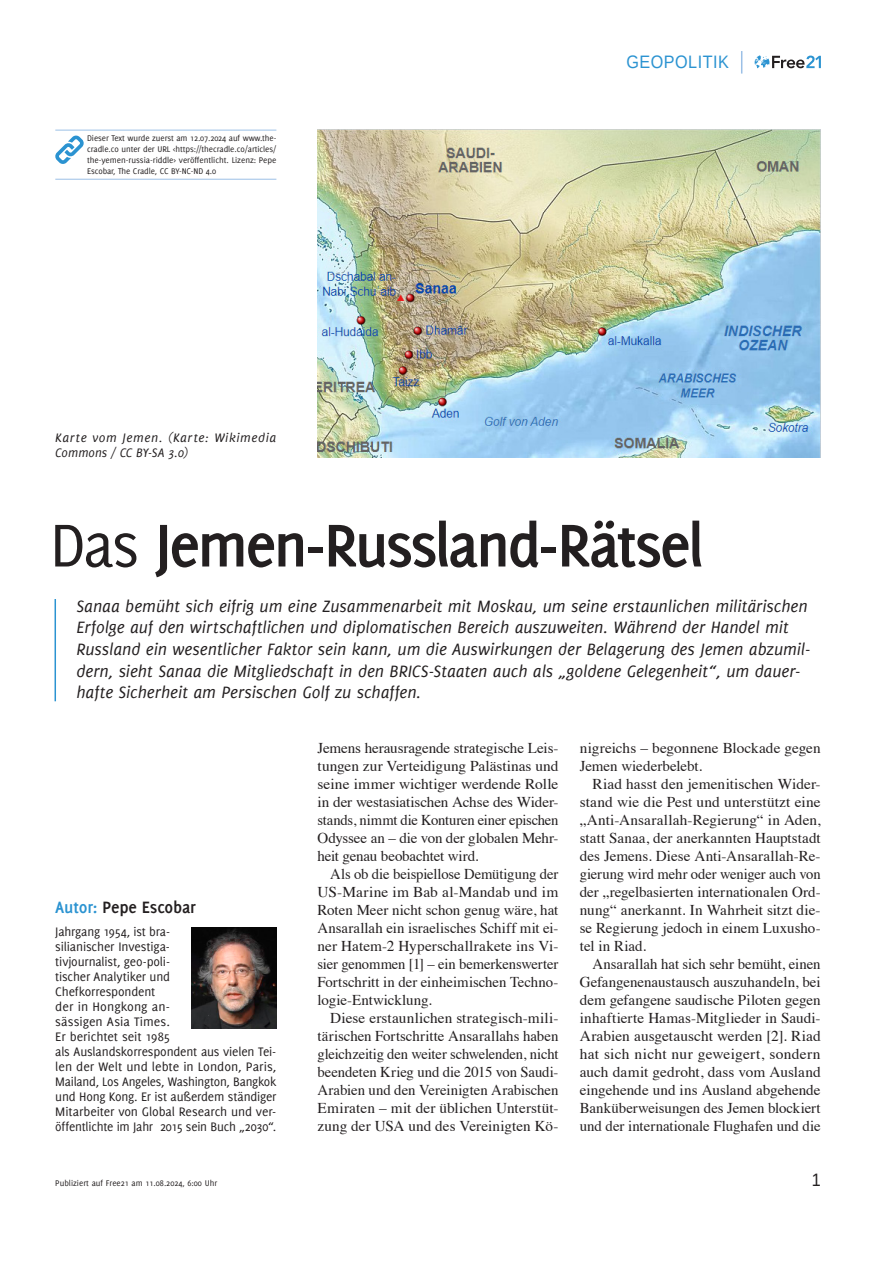
<style>
.page{position:relative;width:893px;height:1263px;background:#fff}
.page>*{position:absolute;margin:0;border:0;box-sizing:border-box;transform-origin:0 0}
.t1{font:700 66px "Delicious";letter-spacing:-.04em;color:#231f20}
.t2{font:italic 18px/21.6px "Delicious";color:#231f20}
.t3{font:700 18px "Delicious";letter-spacing:-.01em;color:#231f20}
.t4{font:18px "Liberation Sans";letter-spacing:.03em;color:#2b93d1;scale:.9 1}
.t5{font:18px "Liberation Sans";color:#231f20;scale:.9 1}
.t6{font:15px/18px "Times";letter-spacing:-.005em;color:#231f20;text-align:justify}
.t7{font:13.5px/15px "Delicious";letter-spacing:-.01em;color:#231f20}
.t8{font:italic 13.5px/15px "Delicious";letter-spacing:.04em;color:#231f20}
.t9{font:9px/10.8px "Delicious";letter-spacing:-.005em;color:#231f20;text-align:justify}
.s1{font-weight:400}
.s2{color:#2b93d1}
</style>
<div class="page">
<svg style="left:755px;top:55px;width:66px;height:13px"></svg>
<svg style="left:741px;top:51px;width:1px;height:23px"></svg>
<hr style="left:55px;top:599px;width:1px;height:102px;background:#2b93d1">
<img style="left:317px;top:130px;width:504px;height:328px">
<hr style="left:55px;top:130px;width:221px;height:1px;background:#9bc0e6">
<hr style="left:55px;top:179px;width:221px;height:1px;background:#9bc0e6">
<svg style="left:55px;top:135px;width:29px;height:29px"></svg>
<img style="left:191px;top:928px;width:85px;height:100px">
<p class="t9" style="left:87px;top:133px;width:191px">Dieser Text wurde zuerst am 12.07.2024 auf www.the&shy;cradle.co unter der URL &lt;https://thecradle.co/articles/ the-yemen-russia-riddle&gt; veröffentlicht. Lizenz: Pepe Escobar, The Cradle, CC BY-NC-ND 4.0</p>
<p class="t8" style="left:55px;top:430px;width:223px">Karte vom Jemen. (Karte: Wikimedia<br>Commons / CC BY-SA 3.0)</p>
<p class="t4" style="left:626px;top:51px;width:115px">GEOPOLITIK</p>
<h1 class="t1" style="left:50px;top:507px;width:655px"><span class="s1">Das</span> Jemen-Russland-Rätsel</h1>
<p class="t2" style="left:77px;top:595px;width:736px">Sanaa bemüht sich eifrig um eine Zusammenarbeit mit Moskau, um seine erstaunlichen militärischen Erfolge auf den wirtschaftlichen und diplomatischen Bereich auszuweiten. Während der Handel mit Russland ein wesentlicher Faktor sein kann, um die Auswirkungen der Belagerung des Jemen abzumil&shy;dern, sieht Sanaa die Mitgliedschaft in den BRICS-Staaten auch als „goldene Gelegenheit“, um dauer&shy;hafte Sicherheit am Persischen Golf zu schaffen.</p>
<p class="t3" style="left:55px;top:897px;width:142px"><span class="s2">Autor:</span> Pepe Escobar</p>
<p class="t7" style="left:55px;top:924px;width:223px">Jahrgang 1954, ist bra-<br>silianischer Investiga-<br>tivjournalist, geo-poli-<br>tischer Analytiker und<br>Chefkorrespondent<br>der in Hongkong an-<br>sässigen Asia Times.<br>Er berichtet seit 1985<br>als Auslandskorrespondent aus vielen Tei&shy;len der Welt und lebte in London, Paris,<br>Mailand, Los Angeles, Washington, Bangkok und Hong Kong. Er ist außerdem ständiger<br>Mitarbeiter von Global Research und ver&shy;öffentlichte im Jahr 2015 sein Buch „2030“.</p>
<p class="t6" style="left:317px;top:738px;width:242px">Jemens herausragende strategische Leis&shy;tungen zur Verteidigung Palästinas und seine immer wichtiger werdende Rolle in der westasiatischen Achse des Wider&shy;stands, nimmt die Konturen einer epischen Odyssee an – die von der globalen Mehr&shy;heit genau beobachtet wird.</p>
<p class="t6" style="left:317px;top:864px;width:242px;text-indent:13px">Als ob die beispiellose Demütigung der US-Marine im Bab al-Mandab und im Roten Meer nicht schon genug wäre, hat Ansarallah ein israelisches Schiff mit ei&shy;ner Hatem-2 Hyperschallrakete ins Vi&shy;sier genommen [1] – ein bemerkenswerter Fortschritt in der einheimischen Techno&shy;logie-Entwicklung.</p>
<p class="t6" style="left:317px;top:1008px;width:242px;text-indent:13px">Diese erstaunlichen strategisch-mili&shy;tärischen Fortschritte Ansarallahs haben gleichzeitig den weiter schwelenden, nicht beendeten Krieg und die 2015 von Saudi-Arabien und den Vereinigten Arabischen Emiraten – mit der üblichen Unterstüt&shy;zung der USA und des Vereinigten Kö-</p>
<p class="t6" style="left:580px;top:738px;width:242px">nigreichs – begonnene Blockade gegen<br>Jemen wiederbelebt.</p>
<p class="t6" style="left:580px;top:774px;width:242px;text-indent:13px">Riad hasst den jemenitischen Wider&shy;stand wie die Pest und unterstützt eine „Anti-Ansarallah-Regierung“ in Aden, statt Sanaa, der anerkannten Hauptstadt des Jemens. Diese Anti-Ansarallah-Re&shy;gierung wird mehr oder weniger auch von der „regelbasierten internationalen Ord&shy;nung“ anerkannt. In Wahrheit sitzt die&shy;se Regierung jedoch in einem Luxusho&shy;tel in Riad.</p>
<p class="t6" style="left:580px;top:954px;width:242px;text-indent:13px">Ansarallah hat sich sehr bemüht, einen Gefangenenaustausch auszuhandeln, bei dem gefangene saudische Piloten gegen inhaftierte Hamas-Mitglieder in Saudi-Arabien ausgetauscht werden [2]. Riad hat sich nicht nur geweigert, sondern auch damit gedroht, dass vom Ausland eingehende und ins Ausland abgehende Banküberweisungen des Jemen blockiert und der internationale Flughafen und die</p>
<p class="t9" style="left:55px;top:1177px;width:163px">Publiziert auf Free21 am 11.08.2024, 6:00 Uhr</p>
<p class="t5" style="left:812px;top:1168px;width:12px">1</p>
</div>
